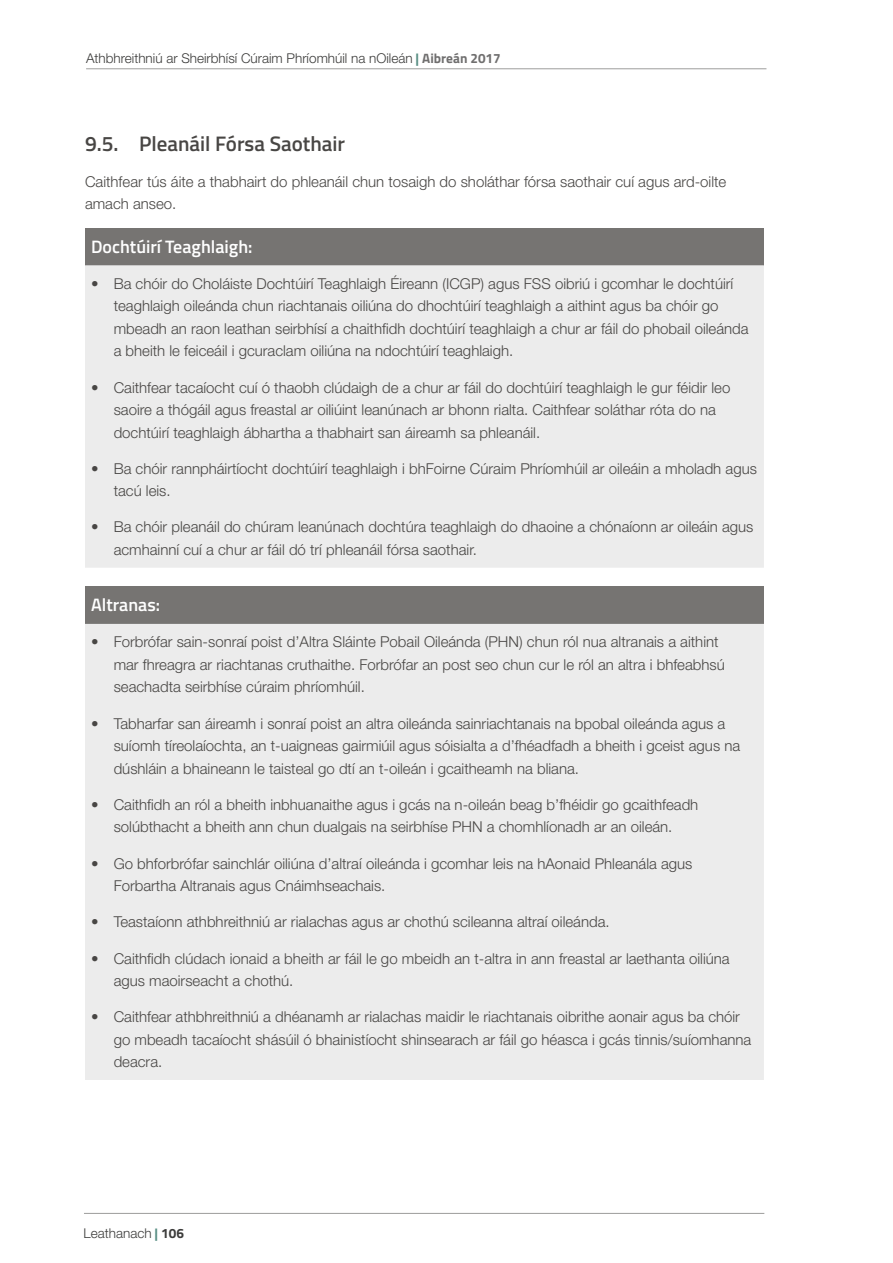
<style>
.page{position:relative;width:893px;height:1263px;background:#fff}
.page>*{position:absolute;margin:0;border:0;box-sizing:border-box;transform-origin:0 0}
.t1{font:600 21px "Titillium Web";color:#484644}
.t2{font:600 18px "Titillium Web";color:#fff}
.t3{font:300 15px/22.5px "Helvetica Neue LT Std";color:#484644}
.t4{font:300 13.5px "Helvetica Neue LT Std";color:#3c3c3b}
.s1{font-family:"Titillium Web";font-weight:700;color:#598f84}
.s2{font-family:"Titillium Web";font-weight:700;color:#706f6f}
.s3{font-family:"Titillium Web";font-weight:700}
</style>
<div class="page">
<hr style="left:86px;top:68px;width:680px;height:1px;background:#9d9d9c">
<hr style="left:84px;top:1213px;width:680px;height:1px;background:#9d9d9c">
<div style="left:85px;top:228px;width:679px;height:37px;background:#767472"></div>
<div style="left:85px;top:265px;width:679px;height:303px;background:#ececec"></div>
<div style="left:85px;top:586px;width:679px;height:38px;background:#767472"></div>
<div style="left:85px;top:624px;width:679px;height:456px;background:#ececec"></div>
<p class="t4" style="left:86px;top:50px;width:416px">Athbhreithniú ar Sheirbhísí Cúraim Phríomhúil na nOileán <span class="s1">|</span> <span class="s2">Aibreán 2017</span></p>
<h1 class="t1" style="left:85px;top:128px;width:262px">9.5. Pleanáil Fórsa Saothair</h1>
<p class="t3" style="left:85px;top:170px;width:643px">Caithfear tús áite a thabhairt do phleanáil chun tosaigh do sholáthar fórsa saothair cuí agus ard-oilte amach anseo.</p>
<p class="t2" style="left:91px;top:233px;width:163px">Dochtúirí Teaghlaigh:</p>
<p class="t3" style="left:114px;top:272px;width:636px;text-indent:-23px">• Ba chóir do Choláiste Dochtúirí Teaghlaigh Éireann (ICGP) agus FSS oibriú i gcomhar le dochtúirí teaghlaigh oileánda chun riachtanais oiliúna do dhochtúirí teaghlaigh a aithint agus ba chóir go mbeadh an raon leathan seirbhísí a chaithfidh dochtúirí teaghlaigh a chur ar fáil do phobail oileánda a bheith le feiceáil i gcuraclam oiliúna na ndochtúirí teaghlaigh.</p>
<p class="t3" style="left:114px;top:376px;width:618px;text-indent:-23px">• Caithfear tacaíocht cuí ó thaobh clúdaigh de a chur ar fáil do dochtúirí teaghlaigh le gur féidir leo saoire a thógáil agus freastal ar oiliúint leanúnach ar bhonn rialta. Caithfear soláthar róta do na dochtúirí teaghlaigh ábhartha a thabhairt san áireamh sa phleanáil.</p>
<p class="t3" style="left:114px;top:457px;width:645px;text-indent:-23px">• Ba chóir rannpháirtíocht dochtúirí teaghlaigh i bhFoirne Cúraim Phríomhúil ar oileáin a mholadh agus tacú leis.</p>
<p class="t3" style="left:114px;top:516px;width:641px;text-indent:-23px">• Ba chóir pleanáil do chúram leanúnach dochtúra teaghlaigh do dhaoine a chónaíonn ar oileáin agus acmhainní cuí a chur ar fáil dó trí phleanáil fórsa saothair.</p>
<p class="t2" style="left:91px;top:591px;width:71px">Altranas:</p>
<p class="t3" style="left:114px;top:630px;width:613px;text-indent:-23px">• Forbrófar sain-sonraí poist d’Altra Sláinte Pobail Oileánda (PHN) chun ról nua altranais a aithint mar fhreagra ar riachtanas cruthaithe. Forbrófar an post seo chun cur le ról an altra i bhfeabhsú seachadta seirbhíse cúraim phríomhúil.</p>
<p class="t3" style="left:114px;top:712px;width:628px;text-indent:-23px">• Tabharfar san áireamh i sonraí poist an altra oileánda sainriachtanais na bpobal oileánda agus a suíomh tíreolaíochta, an t-uaigneas gairmiúil agus sóisialta a d’fhéadfadh a bheith i gceist agus na dúshláin a bhaineann le taisteal go dtí an t-oileán i gcaitheamh na bliana.</p>
<p class="t3" style="left:91px;top:793px;width:609px;text-align:center">• Caithfidh an ról a bheith inbhuanaithe agus i gcás na n-oileán beag b’fhéidir go gcaithfeadh solúbthacht a bheith ann chun dualgais na seirbhíse PHN a chomhlíonadh ar an oileán.</p>
<p class="t3" style="left:114px;top:852px;width:580px;text-indent:-23px">• Go bhforbrófar sainchlár oiliúna d’altraí oileánda i gcomhar leis na hAonaid Phleanála agus<br>Forbartha Altranais agus Cnáimhseachais.</p>
<p class="t3" style="left:91px;top:910px;width:520px">• Teastaíonn athbhreithniú ar rialachas agus ar chothú scileanna altraí oileánda.</p>
<p class="t3" style="left:114px;top:947px;width:617px;text-indent:-23px">• Caithfidh clúdach ionaid a bheith ar fáil le go mbeidh an t-altra in ann freastal ar laethanta oiliúna agus maoirseacht a chothú.</p>
<p class="t3" style="left:114px;top:1005px;width:639px;text-indent:-23px">• Caithfear athbhreithniú a dhéanamh ar rialachas maidir le riachtanais oibrithe aonair agus ba chóir go mbeadh tacaíocht shásúil ó bhainistíocht shinsearach ar fáil go héasca i gcás tinnis/suíomhanna deacra.</p>
<p class="t4" style="left:84px;top:1225px;width:102px">Leathanach <span class="s1">|</span> <span class="s3">106</span></p>
</div>
